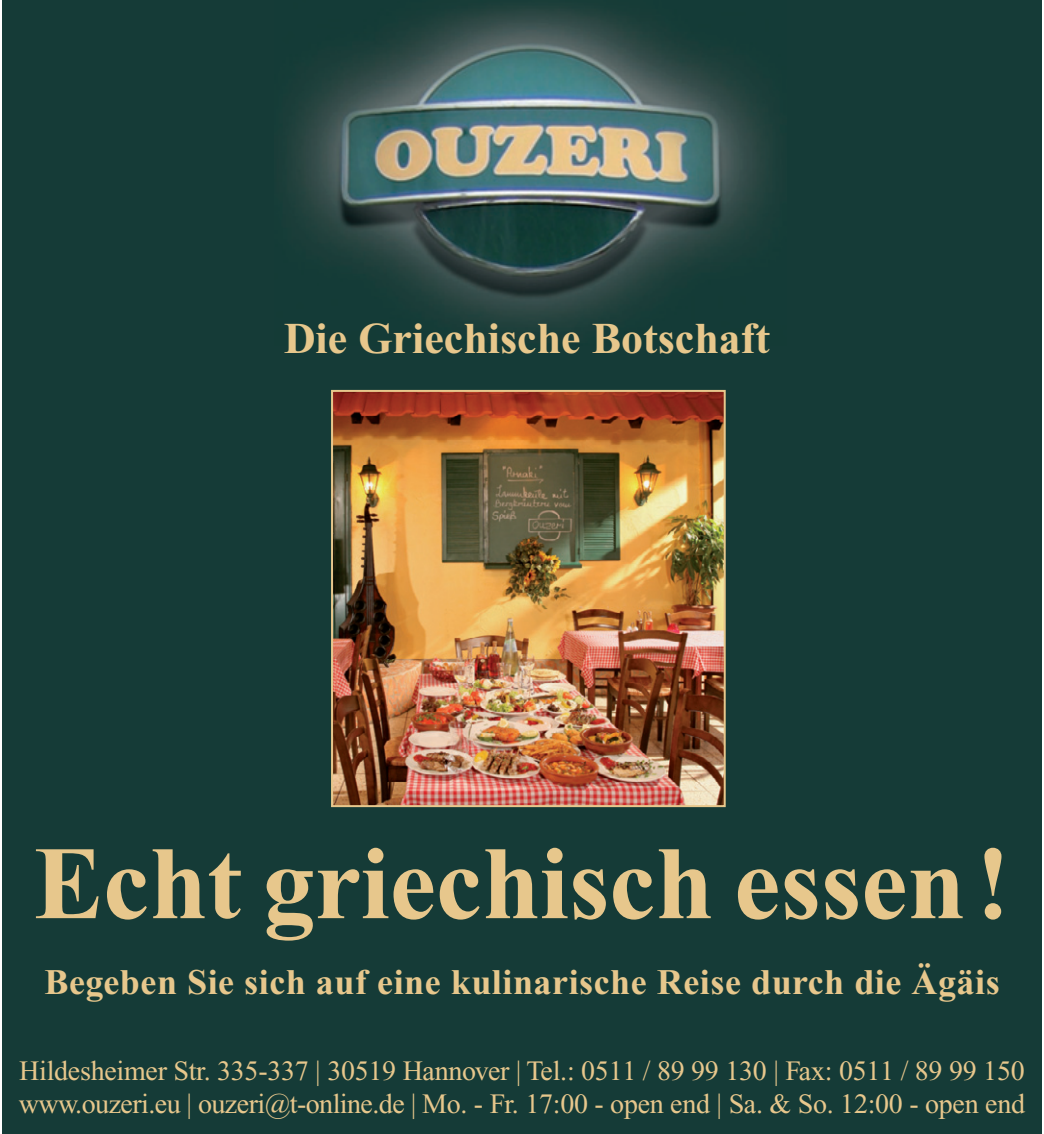
<style>
.page{position:relative;width:1044px;height:1134px;background:#fff}
.page>*{position:absolute;margin:0;border:0;box-sizing:border-box;transform-origin:0 0}
.t1{font:700 104px "Times";color:#e7c78c}
.t2{font:700 44px "Times";color:#e7c78c}
.t3{font:700 36px "Times";letter-spacing:.015em;color:#e7c78c}
.t4{font:28px/33.6px "Times";letter-spacing:-.01em;color:#e7c78c}
</style>
<div class="page">
<div style="left:3px;top:0;width:1037px;height:1134px;background:#153b37"></div>
<img style="left:274px;top:0;width:512px;height:346px">
<img style="left:334px;top:393px;width:388px;height:411px">
<div style="left:331px;top:390px;width:394px;height:417px;border:2px solid #e7c78c"></div>
<h2 class="t2" style="left:284px;top:323px;width:487px">Die Griechische Botschaft</h2>
<h1 class="t1" style="left:34px;top:848px;width:977px">Echt griechisch essen!</h1>
<p class="t3" style="left:44px;top:970px;width:956px">Begeben Sie sich auf eine kulinarische Reise durch die Ägäis</p>
<p class="t4" style="left:19px;top:1056px;width:1007px">Hildesheimer Str. 335-337 | 30519 Hannover | Tel.: 0511 / 89 99 130 | Fax: 0511 / 89 99 150 www.ouzeri.eu | ouzeri@t-online.de | Mo. - Fr. 17:00 - open end | Sa. &amp; So. 12:00 - open end</p>
</div>
